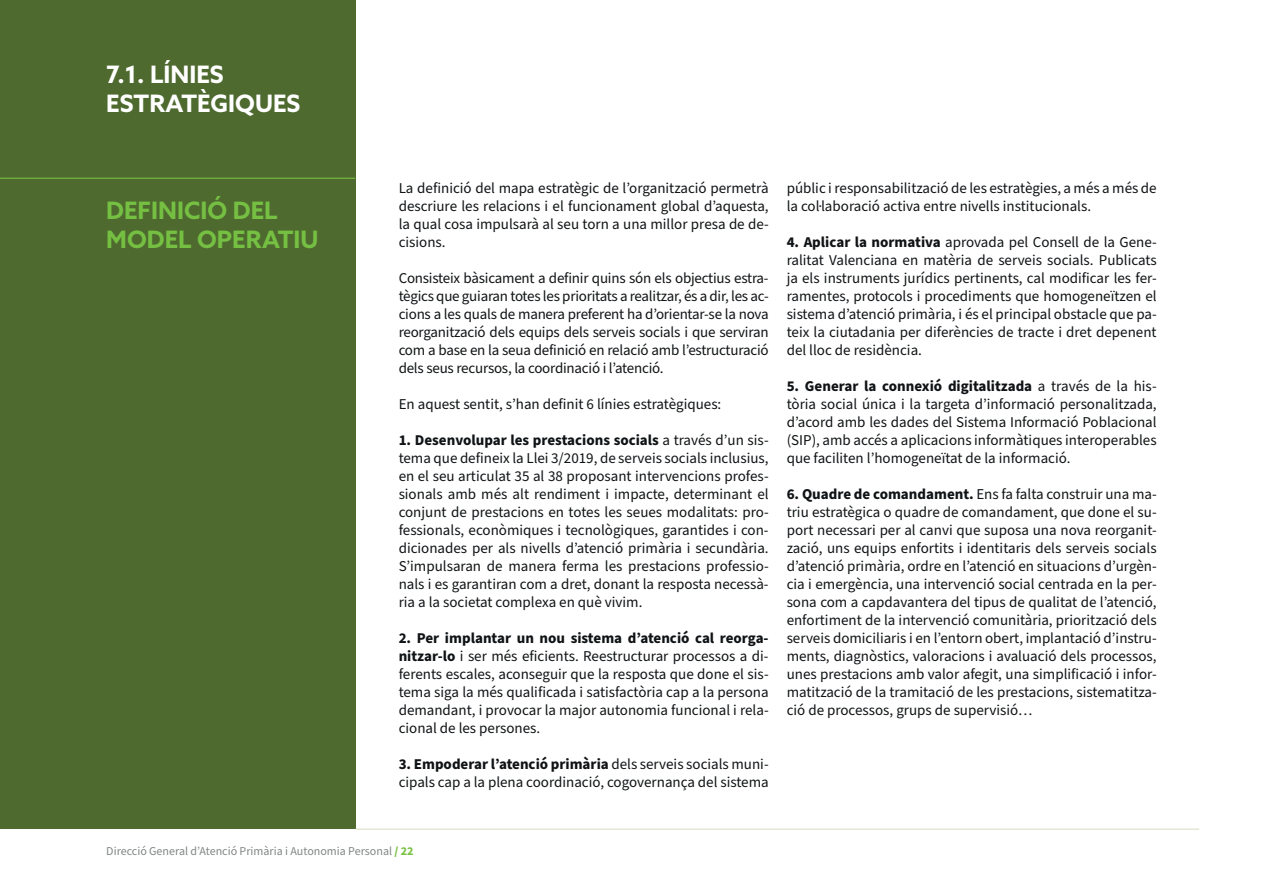
<style>
.page{position:relative;width:1263px;height:893px;background:#fff}
.page>*{position:absolute;margin:0;border:0;box-sizing:border-box;transform-origin:0 0}
.t1{font:700 24px/28.8px "Azo Sans";color:#75bf43}
.t2{font:700 24px/28.8px "Azo Sans";color:#fff}
.t3{font:15px/18px "Source Sans Pro";color:#101315;text-align:justify}
.t4{font:12px "Source Sans Pro";color:#838686}
.s1{font-weight:700}
.s2{font-weight:900;color:#79c142}
.s3{font-weight:700;color:#79c142}
</style>
<div class="page">
<div style="left:0;top:0;width:356px;height:829px;background:#4e6a2f"></div>
<hr style="left:356px;top:828px;width:843px;height:2px;background:#e5e7d3">
<hr style="left:0;top:178px;width:355px;height:1px;background:#75bf43">
<h1 class="t2" style="left:106px;top:59px;width:195px">7.1. LÍNIES<br>ESTRATÈGIQUES</h1>
<h1 class="t1" style="left:106px;top:196px;width:214px">DEFINICIÓ DEL<br>MODEL OPERATIU</h1>
<p class="t3" style="left:399px;top:179px;width:371px">La definició del mapa estratègic de l’organització permetrà descriure les relacions i el funcionament global d’aquesta, la qual cosa impulsarà al seu torn a una millor presa de de&shy;cisions.</p>
<p class="t3" style="left:399px;top:269px;width:371px">Consisteix bàsicament a definir quins són els objectius estra&shy;tègics que guiaran totes les prioritats a realitzar, és a dir, les ac&shy;cions a les quals de manera preferent ha d’orientar-se la nova reorganització dels equips dels serveis socials i que serviran com a base en la seua definició en relació amb l’estructuració dels seus recursos, la coordinació i l’atenció.</p>
<p class="t3" style="left:399px;top:395px;width:324px">En aquest sentit, s’han definit 6 línies estratègiques:</p>
<p class="t3" style="left:399px;top:431px;width:372px"><span class="s1">1. Desenvolupar les prestacions socials</span> a través d’un sis&shy;tema que defineix la Llei 3/2019, de serveis socials inclusius, en el seu articulat 35 al 38 proposant intervencions profes&shy;sionals amb més alt rendiment i impacte, determinant el conjunt de prestacions en totes les seues modalitats: pro&shy;fessionals, econòmiques i tecnològiques, garantides i con&shy;dicionades per als nivells d’atenció primària i secundària.<br>S’impulsaran de manera ferma les prestacions professio&shy;nals i es garantiran com a dret, donant la resposta necessà&shy;ria a la societat complexa en què vivim.</p>
<p class="t3" style="left:399px;top:629px;width:371px"><span class="s1">2. Per implantar un nou sistema d’atenció cal reorga&shy;nitzar-lo</span> i ser més eficients. Reestructurar processos a di&shy;ferents escales, aconseguir que la resposta que done el sis&shy;tema siga la més qualificada i satisfactòria cap a la persona demandant, i provocar la major autonomia funcional i rela&shy;cional de les persones.</p>
<p class="t3" style="left:399px;top:755px;width:371px"><span class="s1">3. Empoderar l’atenció primària</span> dels serveis socials muni&shy;cipals cap a la plena coordinació, cogovernança del sistema</p>
<p class="t3" style="left:787px;top:179px;width:371px">públic i responsabilització de les estratègies, a més a més de la col·laboració activa entre nivells institucionals.</p>
<p class="t3" style="left:787px;top:233px;width:371px"><span class="s1">4. Aplicar la normativa</span> aprovada pel Consell de la Gene&shy;ralitat Valenciana en matèria de serveis socials. Publicats ja els instruments jurídics pertinents, cal modificar les fer&shy;ramentes, protocols i procediments que homogeneïtzen el sistema d’atenció primària, i és el principal obstacle que pa&shy;teix la ciutadania per diferències de tracte i dret depenent del lloc de residència.</p>
<p class="t3" style="left:787px;top:377px;width:371px"><span class="s1">5. Generar la connexió digitalitzada</span> a través de la his&shy;tòria social única i la targeta d’informació personalitzada, d’acord amb les dades del Sistema Informació Poblacional (SIP), amb accés a aplicacions informàtiques interoperables que faciliten l’homogeneïtat de la informació.</p>
<p class="t3" style="left:787px;top:485px;width:371px"><span class="s1">6. Quadre de comandament.</span> Ens fa falta construir una ma&shy;triu estratègica o quadre de comandament, que done el su&shy;port necessari per al canvi que suposa una nova reorganit&shy;zació, uns equips enfortits i identitaris dels serveis socials d’atenció primària, ordre en l’atenció en situacions d’urgèn&shy;cia i emergència, una intervenció social centrada en la per&shy;sona com a capdavantera del tipus de qualitat de l’atenció, enfortiment de la intervenció comunitària, priorització dels serveis domiciliaris i en l’entorn obert, implantació d’instru&shy;ments, diagnòstics, valoracions i avaluació dels processos, unes prestacions amb valor afegit, una simplificació i infor&shy;matització de la tramitació de les prestacions, sistematitza&shy;ció de processos, grups de supervisió…</p>
<p class="t4" style="left:106px;top:843px;width:309px">Direcció General d’Atenció Primària i Autonomia Personal <span class="s2">/</span> <span class="s3">22</span></p>
</div>
